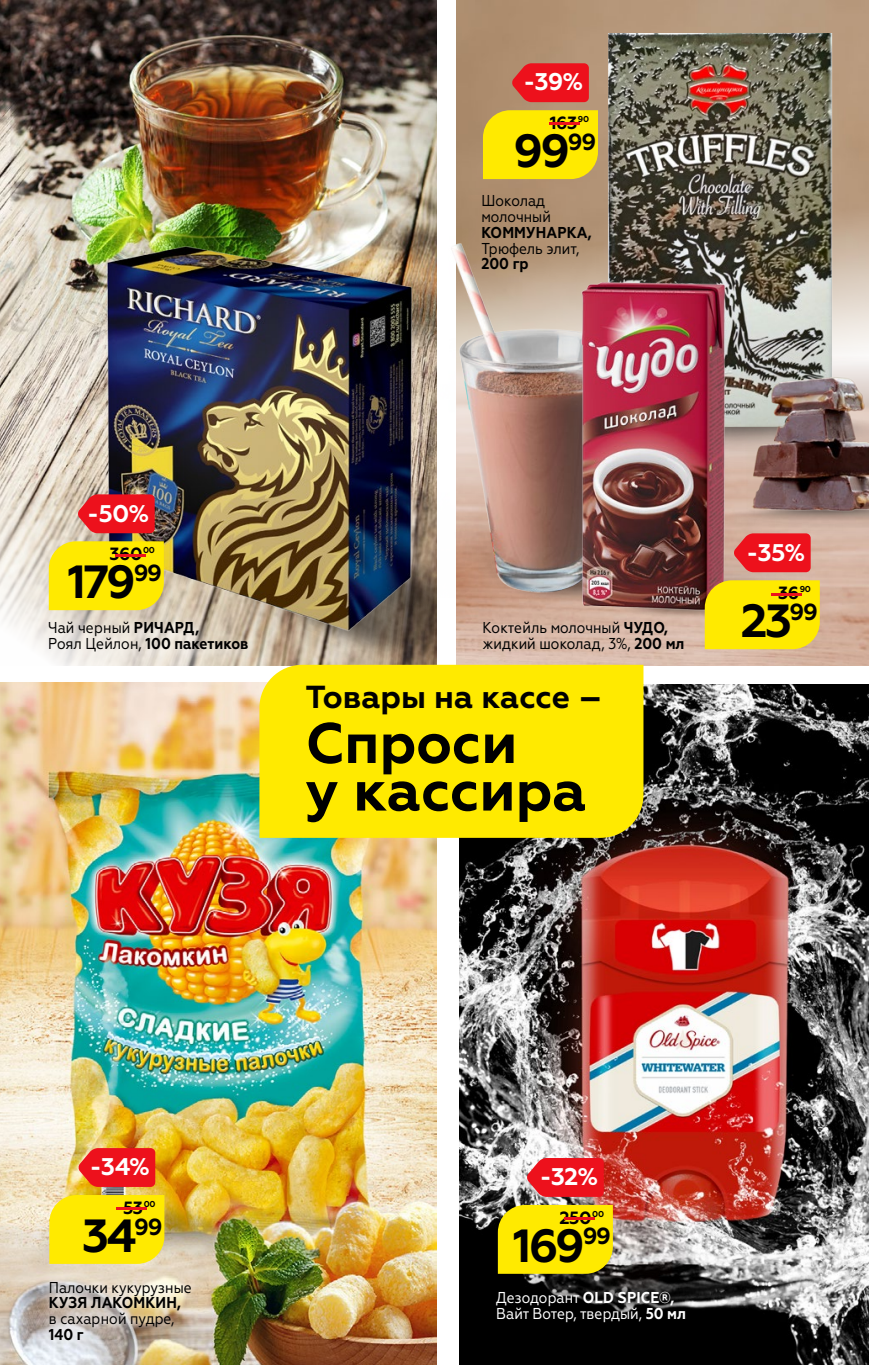
<style>
.page{position:relative;width:869px;height:1365px;background:#fff}
.page>*{position:absolute;margin:0;border:0;box-sizing:border-box;transform-origin:0 0}
.t1{font:700 56.88px/47.6px "Geometria";color:#000}
.t2{font:700 46.38px "Geometria";letter-spacing:-.06em;color:#000}
.t3{font:700 31.85px "Geometria";color:#000}
.t4{font:700 24.15px "Geometria";color:#fff}
.t5{font:700 17.68px "Geometria";letter-spacing:-.03em;color:#000}
.t6{font:700 17.68px "Geometria";color:#ed111c;scale:5.5 1}
.t7{font:15.75px/15.8px "Geometria Narrow";color:#000}
.t8{font:15.75px/15.8px "Geometria Narrow";color:#fff}
.t9{font:700 8.58px "Geometria";letter-spacing:-.03em;color:#000}
.s1{font-weight:700}
</style>
<div class="page">
<img style="left:456px;top:0;width:412px;height:170px">
<img style="left:0;top:0;width:437px;height:646px">
<img style="left:259px;top:491px;width:175px;height:173px">
<img style="left:92px;top:224px;width:325px;height:424px">
<div style="left:49px;top:541px;width:115px;height:69px;background:#ffea00"></div>
<svg style="left:78px;top:494px;width:77px;height:39px;background:#e82129"></svg>
<svg style="left:40px;top:617px;width:219px;height:49px;background:#e0d7cc"></svg>
<img style="left:456px;top:170px;width:412px;height:495px">
<img style="left:534px;top:542px;width:309px;height:78px">
<img style="left:456px;top:597px;width:119px;height:9px">
<img style="left:725px;top:426px;width:19px;height:75px">
<img style="left:725px;top:504px;width:143px;height:38px">
<img style="left:459px;top:685px;width:409px;height:679px">
<img style="left:0;top:682px;width:437px;height:682px">
<img style="left:595px;top:33px;width:260px;height:393px">
<img style="left:436px;top:224px;width:199px;height:373px">
<img style="left:744px;top:328px;width:124px;height:186px">
<img style="left:575px;top:277px;width:150px;height:344px">
<img style="left:459px;top:1208px;width:233px;height:102px">
<div style="left:49px;top:1194px;width:115px;height:69px;background:#ffea00"></div>
<svg style="left:78px;top:1147px;width:77px;height:39px;background:#ec2623"></svg>
<div style="left:497px;top:1204px;width:115px;height:69px;background:#ffea00"></div>
<svg style="left:526px;top:1157px;width:77px;height:39px;background:#ea2831"></svg>
<div style="left:497px;top:1287px;width:207px;height:47px;background:#000;opacity:.96"></div>
<div style="left:38px;top:1269px;width:164px;height:81px;background:#fff;opacity:.75"></div>
<div style="left:704px;top:580px;width:115px;height:69px;background:#ffea00"></div>
<svg style="left:733px;top:533px;width:77px;height:39px;background:#e9222a"></svg>
<div style="left:482px;top:110px;width:115px;height:69px;background:#ffea00"></div>
<svg style="left:511px;top:63px;width:77px;height:39px;background:#e61e25"></svg>
<div style="left:259px;top:664px;width:384px;height:173px;background:#ffea00"></div>
<p class="t4" style="left:523px;top:68px;width:62px">-39%</p>
<p class="t9" style="left:577px;top:114px;width:13px">90</p>
<p class="t5" style="left:549px;top:112px;width:29px">163</p>
<p class="t6" style="left:540px;top:112px;width:10px">-</p>
<p class="t2" style="left:513px;top:124px;width:84px">99<sup>99</sup></p>
<p class="t7" style="left:481px;top:193px;width:112px">Шоколад молочный<br><span class="s1">КОММУНАРКА,<br></span>Трюфель элит,<br><span class="s1">200 гр</span></p>
<p class="t4" style="left:87px;top:498px;width:64px">-50%</p>
<p class="t9" style="left:143px;top:545px;width:13px">00</p>
<p class="t5" style="left:109px;top:543px;width:34px">360</p>
<p class="t6" style="left:106px;top:543px;width:10px">-</p>
<p class="t2" style="left:68px;top:554px;width:96px">179<sup>99</sup></p>
<p class="t7" style="left:48px;top:620px;width:202px">Чай черный <span class="s1">РИЧАРД,<br></span>Роял Цейлон, <span class="s1">100 пакетиков</span></p>
<p class="t7" style="left:482px;top:620px;width:203px">Коктейль молочный <span class="s1">ЧУДО, </span>жидкий шоколад, 3%, <span class="s1">200 мл</span></p>
<p class="t3" style="left:305px;top:677px;width:298px">Товары на кассе –</p>
<p class="t1" style="left:305px;top:720px;width:282px">Cпроси<br>у кассира</p>
<p class="t4" style="left:746px;top:537px;width:60px">-35%</p>
<p class="t9" style="left:799px;top:584px;width:13px">90</p>
<p class="t5" style="left:777px;top:582px;width:22px">36</p>
<p class="t6" style="left:761px;top:582px;width:10px">-</p>
<p class="t2" style="left:740px;top:593px;width:79px">23<sup>99</sup></p>
<p class="t4" style="left:90px;top:1152px;width:62px">-34%</p>
<p class="t9" style="left:144px;top:1198px;width:13px">00</p>
<p class="t5" style="left:123px;top:1196px;width:22px">53</p>
<p class="t6" style="left:107px;top:1196px;width:10px">-</p>
<p class="t2" style="left:82px;top:1208px;width:82px">34<sup>99</sup></p>
<p class="t7" style="left:49px;top:1279px;width:144px">Палочки кукурузные<br><span class="s1">КУЗЯ ЛАКОМКИН, </span>в сахарной пудре,<br><span class="s1">140 г</span></p>
<p class="t4" style="left:539px;top:1162px;width:60px">-32%</p>
<p class="t9" style="left:592px;top:1208px;width:13px">00</p>
<p class="t5" style="left:559px;top:1206px;width:34px">250</p>
<p class="t6" style="left:555px;top:1206px;width:10px">-</p>
<p class="t2" style="left:513px;top:1218px;width:99px">169<sup>99</sup></p>
<p class="t8" style="left:496px;top:1289px;width:191px">Дезодорант <span class="s1">OLD SPICE®,<br></span>Вайт Вотер, твердый, <span class="s1">50 мл</span></p>
</div>
